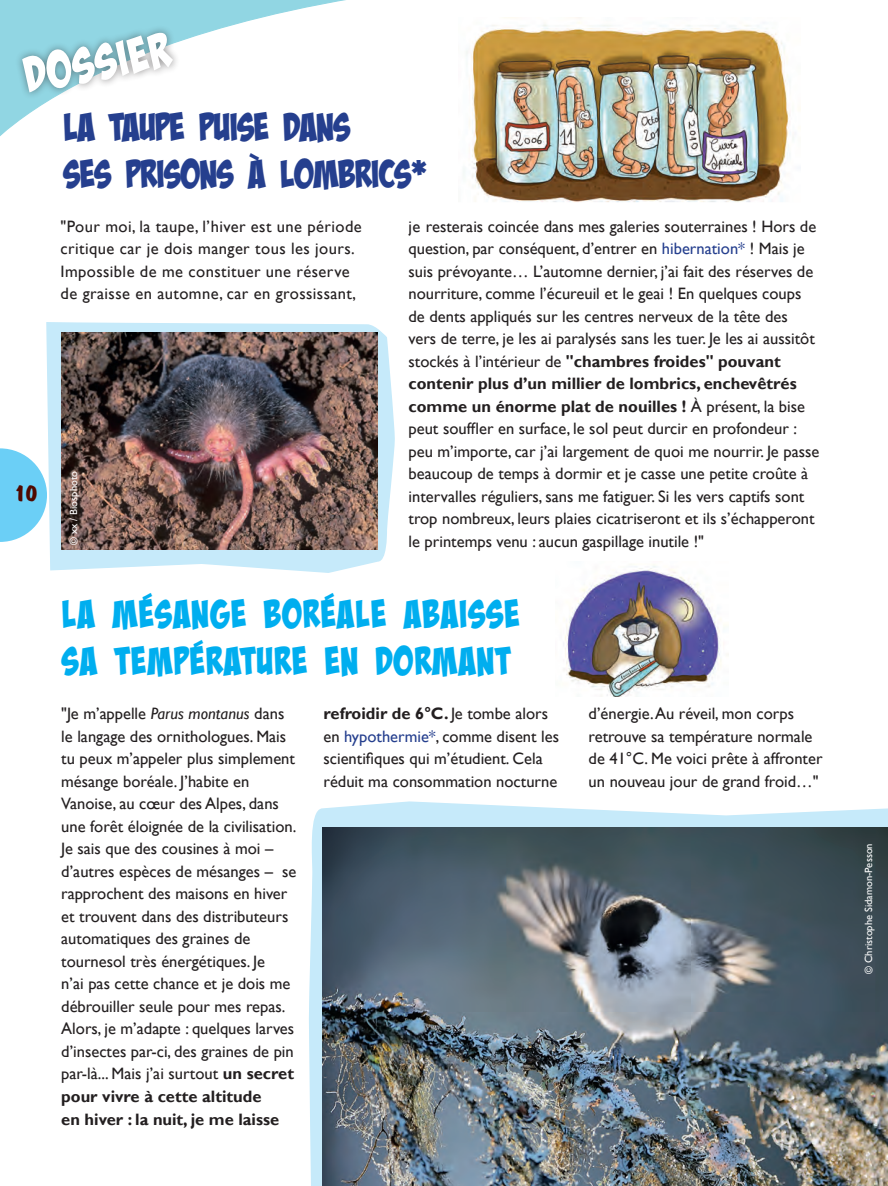
<style>
.page{position:relative;width:888px;height:1186px;background:#fff}
.page>*{position:absolute;margin:0;border:0;box-sizing:border-box;transform-origin:0 0}
.t1{font:49.05px "Bada Boom Pro BB";color:#fff}
.t2{font:39px/46.8px "Bada Boom Pro BB";color:#00aeef}
.t3{font:39px/46.8px "Bada Boom Pro BB";letter-spacing:-.04em;color:#253f8e}
.t4{font:24px "Dom Bold BT";color:#4f0900}
.t5{font:16.5px/22.5px "Gill Sans";color:#231f20}
.t6{font:16.5px/22.5px "Gill Sans";letter-spacing:.025em;color:#231f20}
.t7{font:10.5px "Gill Sans";color:#fff}
.s1{color:#253f8e}
.s2{font-weight:700}
.s3{font-style:italic}
</style>
<div class="page">
<svg style="left:309px;top:801px;width:579px;height:385px"></svg>
<svg style="left:46px;top:322px;width:349px;height:251px"></svg>
<svg style="left:0;top:448px;width:47px;height:94px"></svg>
<svg style="left:0;top:0;width:581px;height:136px"></svg>
<div style="left:14px;top:24px;width:166px;height:75px;background:#231f20;opacity:.5"></div>
<img style="left:563px;top:566px;width:165px;height:131px">
<img style="left:323px;top:827px;width:565px;height:359px">
<img style="left:458px;top:18px;width:332px;height:184px">
<img style="left:62px;top:333px;width:316px;height:217px">
<h1 class="t1" style="left:19px;top:47px;width:150px;rotate:-10deg">dossier</h1>
<h2 class="t3" style="left:63px;top:103px;width:367px">LA TAUPE PUISE DANS<br>SES PRISONS À LOMBRICS*</h2>
<h3 class="t4" style="left:14px;top:478px;width:25px">10</h3>
<p class="t6" style="left:61px;top:215px;width:303px">"Pour moi, la taupe, l’hiver est une période critique car je dois manger tous les jours.<br>Impossible de me constituer une réserve de graisse en automne, car en grossissant,</p>
<p class="t7" style="left:67px;top:545px;width:75px;rotate:-90deg">© xx / Biosphoto</p>
<p class="t5" style="left:409px;top:215px;width:412px">je resterais coincée dans mes galeries souterraines ! Hors de question, par conséquent, d’entrer en <span class="s1">hibernation*</span> ! Mais je suis prévoyante… L’automne dernier, j’ai fait des réserves de nourriture, comme l’écureuil et le geai ! En quelques coups de dents appliqués sur les centres nerveux de la tête des vers de terre, je les ai paralysés sans les tuer. Je les ai aussitôt stockés à l’intérieur de <span class="s2">"chambres froides" pouvant contenir plus d’un millier de lombrics, enchevêtrés comme un énorme plat de nouilles !</span> à présent, la bise peut souffler en surface, le sol peut durcir en profondeur : peu m’importe, car j’ai largement de quoi me nourrir. Je passe beaucoup de temps à dormir et je casse une petite croûte à intervalles réguliers, sans me fatiguer. Si les vers captifs sont trop nombreux, leurs plaies cicatriseront et ils s’échapperont le printemps venu : aucun gaspillage inutile !"</p>
<h2 class="t2" style="left:61px;top:590px;width:460px">LA MÉSANGE BORÉALE ABAISSE<br>SA TEMPÉRATURE EN DORMANT</h2>
<p class="t5" style="left:323px;top:702px;width:237px"><span class="s2">refroidir de 6°C.</span> Je tombe alors en <span class="s1">hypothermie*</span>, comme disent les scientifiques qui m’étudient. Cela réduit ma consommation nocturne</p>
<p class="t5" style="left:589px;top:702px;width:235px">d’énergie. Au réveil, mon corps retrouve sa température normale de 41°C. Me voici prête à affronter un nouveau jour de grand froid…"</p>
<p class="t5" style="left:61px;top:702px;width:237px">"Je m’appelle <span class="s3">Parus montanus</span> dans le langage des ornithologues. Mais tu peux m’appeler plus simplement mésange boréale. J’habite en Vanoise, au cœur des Alpes, dans une forêt éloignée de la civilisation.<br>Je sais que des cousines à moi – d’autres espèces de mésanges – se rapprochent des maisons en hiver et trouvent dans des distributeurs automatiques des graines de tournesol très énergétiques. Je<br>n’ai pas cette chance et je dois me débrouiller seule pour mes repas.<br>Alors, je m’adapte : quelques larves d’insectes par-ci, des graines de pin par-là... Mais j’ai surtout <span class="s2">un secret pour vivre à cette altitude<br>en hiver : la nuit, je me laisse</span></p>
<p class="t7" style="left:863px;top:973px;width:132px;rotate:-90deg">© Christophe Sidamon-Pesson</p>
</div>
